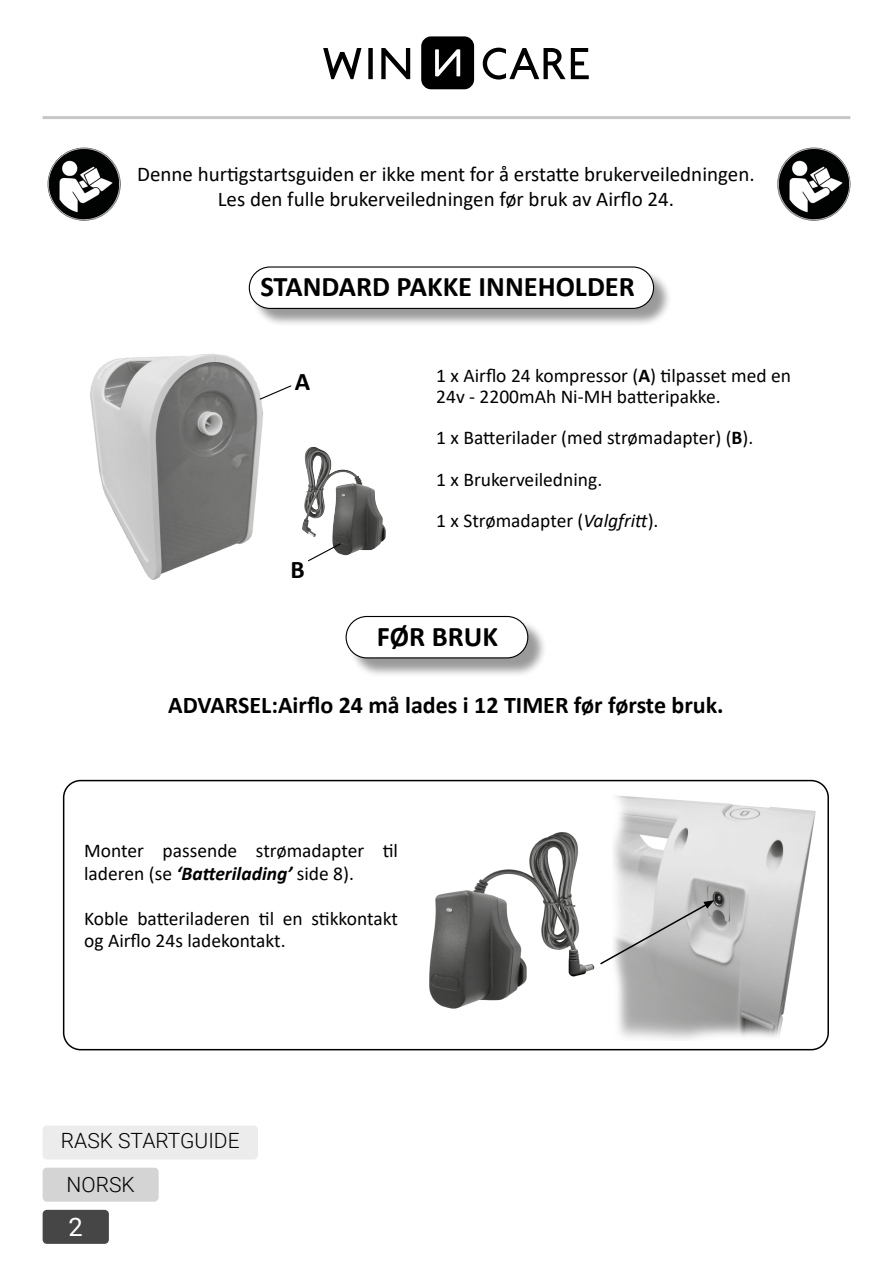
<style>
.page{position:relative;width:893px;height:1263px;background:#fff}
.page>*{position:absolute;margin:0;border:0;box-sizing:border-box;transform-origin:0 0}
.t1{font:700 28.5px "Calibri";color:#000}
.t2{font:700 25.5px "Calibri";color:#000}
.t3{font:25.5px "Roboto";color:#fff}
.t4{font:700 24px "Calibri";color:#000}
.t5{font:21px/25.2px "Calibri";color:#000;text-align:center}
.t6{font:300 21px/43.5px "Roboto";color:#000}
.t7{font:19.5px/41.4px "Calibri";color:#000}
.s1{font-weight:700}
.s2{font-style:italic}
.s3{font-weight:700;font-style:italic}
</style>
<div class="page">
<div style="left:43px;top:1125px;width:215px;height:34px;background:#ececec;border-radius:4px"></div>
<div style="left:421px;top:36px;width:53px;height:53px;background:#000;border-radius:10px"></div>
<svg style="left:435px;top:49px;width:25px;height:27px"></svg>
<svg style="left:483px;top:48px;width:106px;height:32px"></svg>
<svg style="left:381px;top:48px;width:29px;height:31px"></svg>
<svg style="left:368px;top:48px;width:5px;height:31px"></svg>
<svg style="left:323px;top:48px;width:38px;height:31px"></svg>
<hr style="left:43px;top:116px;width:807px;height:3px;background:#c7c6c6">
<div style="left:43px;top:1210px;width:66px;height:34px;background:#474646;border-radius:4px"></div>
<div style="left:43px;top:1168px;width:116px;height:34px;background:#d4d4d4;border-radius:4px"></div>
<div style="left:63px;top:780px;width:766px;height:270px;border:2px solid #000;border-radius:17px"></div>
<img style="left:613px;top:796px;width:203px;height:244px">
<svg style="left:600px;top:900px;width:114px;height:66px"></svg>
<img style="left:429px;top:832px;width:166px;height:177px">
<div style="left:348px;top:618px;width:199px;height:59px;background:#000;opacity:.4"></div>
<div style="left:346px;top:616px;width:182px;height:42px;background:#fff;border-radius:21px"></div>
<div style="left:346px;top:616px;width:182px;height:42px;border:1px solid #000;border-radius:21px"></div>
<img style="left:90px;top:353px;width:173px;height:227px">
<img style="left:302px;top:448px;width:53px;height:89px">
<svg style="left:308px;top:542px;width:34px;height:20px"></svg>
<svg style="left:258px;top:384px;width:34px;height:17px"></svg>
<div style="left:251px;top:269px;width:422px;height:59px;background:#000;opacity:.4"></div>
<div style="left:249px;top:267px;width:404px;height:41px;background:#fff;border-radius:21px"></div>
<div style="left:249px;top:266px;width:405px;height:43px;border:1px solid #000;border-radius:21px"></div>
<img style="left:777px;top:148px;width:73px;height:73px;border-radius:36px">
<img style="left:48px;top:148px;width:73px;height:73px;border-radius:36px">
<p class="t5" style="left:137px;top:161px;width:619px">Denne hurtigstartsguiden er ikke ment for å erstatte brukerveiledningen.<br>Les den fulle brukerveiledningen før bruk av Airflo 24.</p>
<h1 class="t1" style="left:260px;top:267px;width:376px">STANDARD PAKKE INNEHOLDER</h1>
<h2 class="t2" style="left:295px;top:363px;width:17px">A</h2>
<h2 class="t2" style="left:291px;top:551px;width:16px">B</h2>
<p class="t7" style="left:436px;top:364px;width:356px;line-height:21px">1 x Airflo 24 kompressor (<span class="s1">A</span>) tilpasset med en<br>24v - 2200mAh Ni-MH batteripakke.</p>
<p class="t7" style="left:436px;top:417px;width:319px">1 x Batterilader (med strømadapter) (<span class="s1">B</span>).<br>1 x Brukerveiledning.<br>1 x Strømadapter (<span class="s2">Valgfritt</span>).</p>
<h1 class="t1" style="left:377px;top:616px;width:123px">FØR BRUK</h1>
<p class="t4" style="left:168px;top:688px;width:557px">ADVARSEL:Airflo 24 må lades i 12 TIMER før første bruk.</p>
<p class="t7" style="left:84px;top:839px;width:315px;line-height:22.5px">Monter passende strømadapter til laderen (se <span class="s3">‘Batterilading’</span> side 8).</p>
<p class="t7" style="left:84px;top:906px;width:315px;line-height:22.5px">Koble batteriladeren til en stikkontakt og Airflo 24s ladekontakt.</p>
<p class="t6" style="left:61px;top:1118px;width:180px">RASK STARTGUIDE<br>NORSK</p>
<h2 class="t3" style="left:69px;top:1209px;width:16px">2</h2>
</div>
